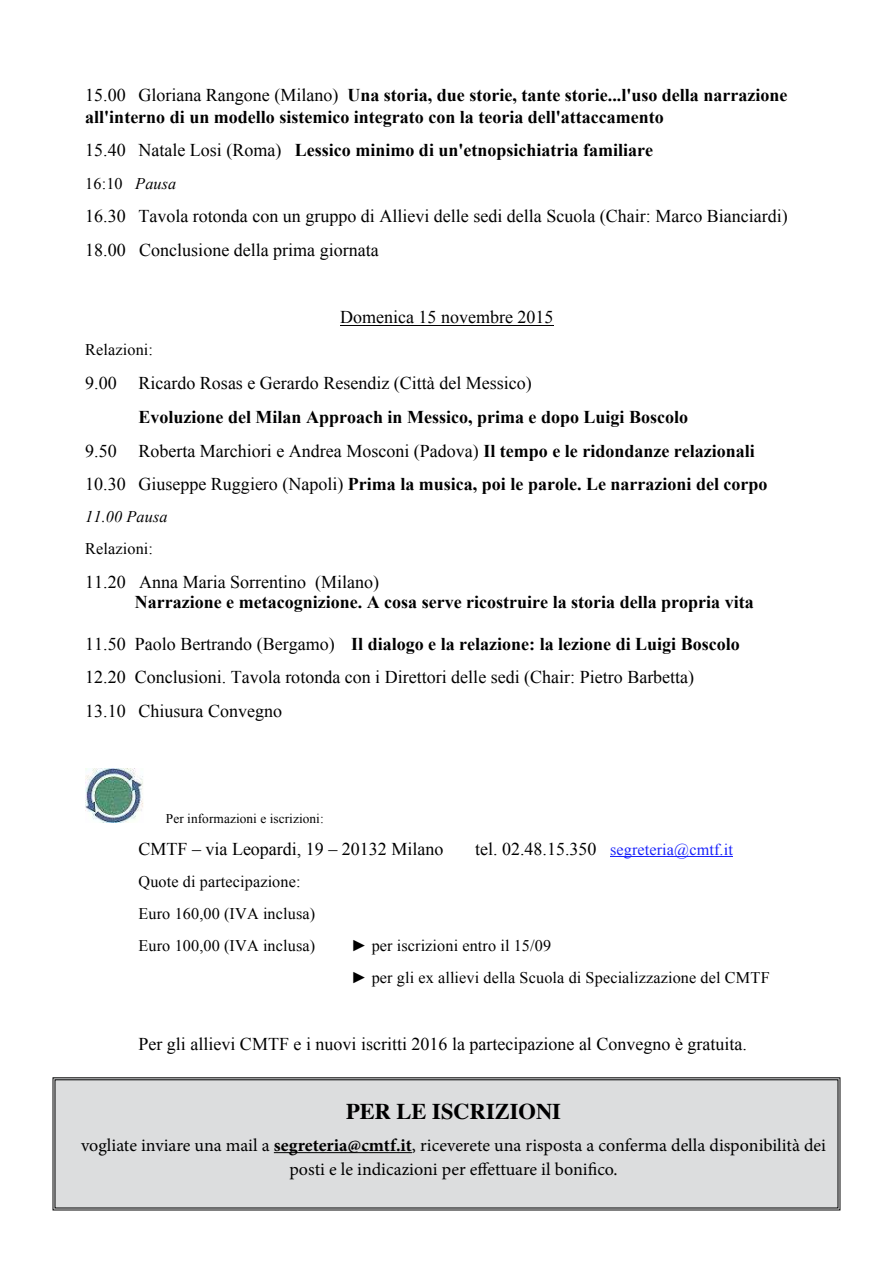
<style>
.page{position:relative;width:893px;height:1263px;background:#fff}
.page>*{position:absolute;margin:0;border:0;box-sizing:border-box;transform-origin:0 0}
.t1{font:700 22.5px "Times";color:#000}
.t2{font:700 18px/33.6px "Times New Roman";color:#000}
.t3{font:18px/33.6px "Times New Roman";color:#000}
.t4{font:18px/24px "Minion Pro";color:#000;text-align:center}
.t5{font:16.2px/31.8px "Times New Roman";letter-spacing:.01em;color:#000}
.t6{font:16.2px "Times New Roman";letter-spacing:.005em;color:#1922fb}
.t7{font:italic 16.2px "Times New Roman";letter-spacing:.01em;color:#000}
.t8{font:13.35px "Times New Roman";letter-spacing:.005em;color:#000}
.s1{font-weight:400}
.s2{font-style:italic}
.s3{font-weight:700}
.s4{font-size:18px;color:#000}
</style>
<div class="page">
<hr style="left:340px;top:325px;width:214px;height:1px;background:#000">
<img style="left:85px;top:768px;width:58px;height:55px">
<hr style="left:610px;top:856px;width:123px;height:1px;background:#1922fb">
<svg style="left:52px;top:1077px;width:789px;height:134px;background:#d4d5d6"></svg>
<hr style="left:274px;top:1152px;width:138px;height:1px;background:#000">
<p class="t2" style="left:85px;top:83px;width:704px;line-height:21.9px"><span class="s1">15.00 Gloriana Rangone (Milano)</span> Una storia, due storie, tante storie...l'uso della narrazione all'interno di un modello sistemico integrato con la teoria dell'attaccamento</p>
<p class="t2" style="left:85px;top:133px;width:569px"><span class="s1">15.40 Natale Losi (Roma)</span> Lessico minimo di un'etnopsichiatria familiare</p>
<p class="t5" style="left:85px;top:167px;width:93px">16:10 <span class="s2">Pausa</span></p>
<p class="t3" style="left:85px;top:199px;width:704px">16.30 Tavola rotonda con un gruppo di Allievi delle sedi della Scuola (Chair: Marco Bianciardi)<br>18.00 Conclusione della prima giornata</p>
<p class="t3" style="left:340px;top:300px;width:215px">Domenica 15 novembre 2015</p>
<p class="t5" style="left:85px;top:334px;width:69px">Relazioni:</p>
<p class="t3" style="left:85px;top:366px;width:448px">9.00 Ricardo Rosas e Gerardo Resendiz (Città del Messico)</p>
<p class="t2" style="left:85px;top:399px;width:684px;text-indent:53px">Evoluzione del Milan Approach in Messico, prima e dopo Luigi Boscolo<br><span class="s1">9.50 Roberta Marchiori e Andrea Mosconi (Padova)</span> Il tempo e le ridondanze relazionali<br><span class="s1">10.30 Giuseppe Ruggiero (Napoli)</span> Prima la musica, poi le parole. Le narrazioni del corpo</p>
<p class="t7" style="left:85px;top:506px;width:84px">11.00 Pausa</p>
<p class="t5" style="left:85px;top:533px;width:69px">Relazioni:</p>
<p class="t3" style="left:85px;top:564px;width:295px">11.20 Anna Maria Sorrentino (Milano)</p>
<p class="t2" style="left:135px;top:585px;width:620px">Narrazione e metacognizione. A cosa serve ricostruire la storia della propria vita</p>
<p class="t3" style="left:85px;top:627px;width:656px">11.50 Paolo Bertrando (Bergamo) <span class="s3">Il dialogo e la relazione: la lezione di Luigi Boscolo<br></span>12.20 Conclusioni. Tavola rotonda con i Direttori delle sedi (Chair: Pietro Barbetta)<br>13.10 Chiusura Convegno</p>
<p class="t8" style="left:166px;top:809px;width:159px">Per informazioni e iscrizioni:</p>
<p class="t3" style="left:138px;top:832px;width:306px">CMTF – via Leopardi, 19 – 20132 Milano</p>
<p class="t6" style="left:475px;top:838px;width:259px"><span class="s4">tel. 02.48.15.350</span> segreteria@cmtf.it</p>
<p class="t5" style="left:138px;top:865px;width:178px">Quote di partecipazione:<br>Euro 160,00 (IVA inclusa)<br>Euro 100,00 (IVA inclusa)</p>
<p class="t5" style="left:351px;top:929px;width:420px">► per iscrizioni entro il 15/09<br>► per gli ex allievi della Scuola di Specializzazione del CMTF</p>
<p class="t3" style="left:138px;top:1027px;width:610px">Per gli allievi CMTF e i nuovi iscritti 2016 la partecipazione al Convegno è gratuita.</p>
<p class="t1" style="left:346px;top:1090px;width:217px">PER LE ISCRIZIONI</p>
<p class="t4" style="left:81px;top:1133px;width:746px">vogliate inviare una mail a <span class="s3">segreteria@cmtf.it</span>, riceverete una risposta a conferma della disponibilità dei posti e le indicazioni per effettuare il bonifico.</p>
</div>
